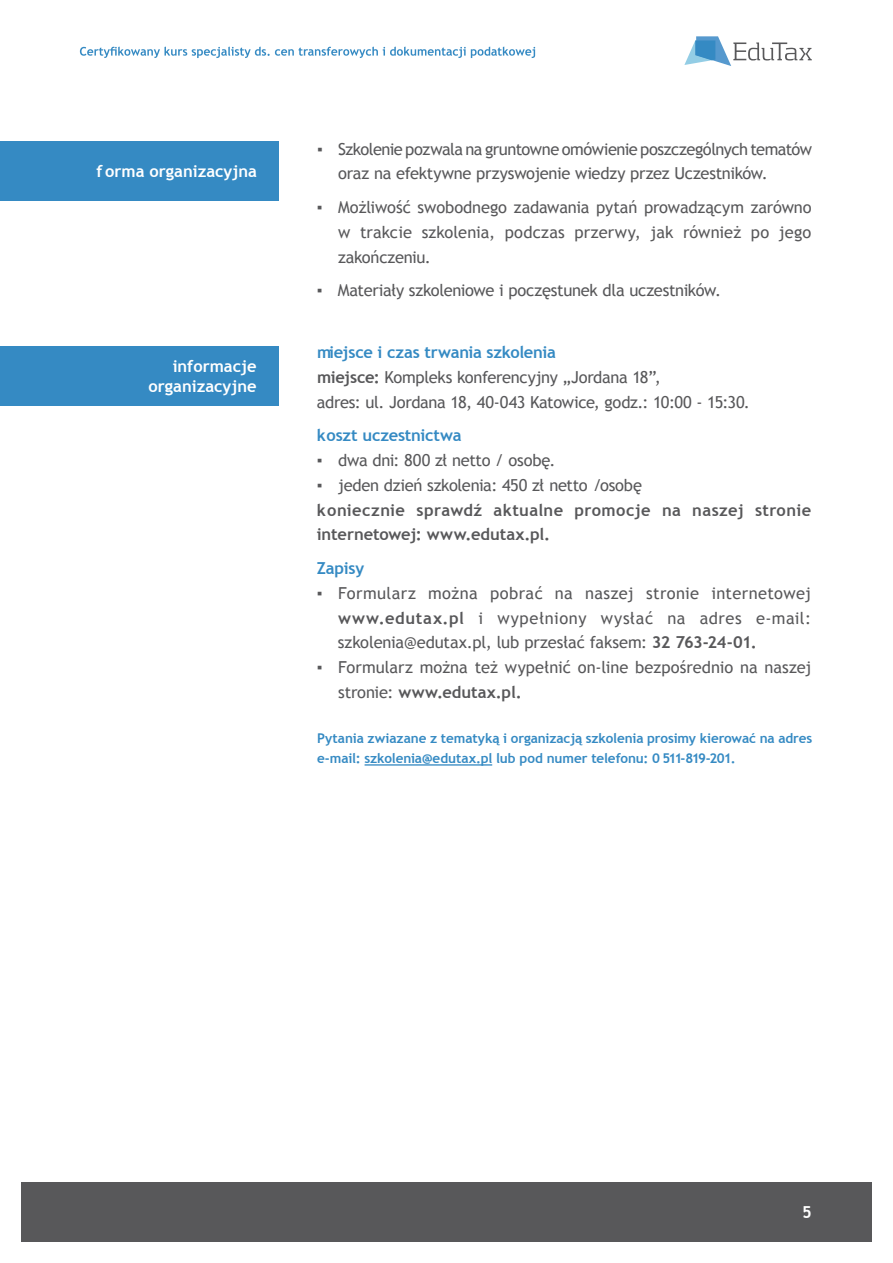
<style>
.page{position:relative;width:893px;height:1263px;background:#fff}
.page>*{position:absolute;margin:0;border:0;box-sizing:border-box;transform-origin:0 0}
.t1{font:16.5px/24.8px "Trebuchet MS";letter-spacing:-.015em;color:#58585a}
.t2{font:700 16.5px/24.8px "Trebuchet MS";letter-spacing:.02em;color:#58585a}
.t3{font:700 16.5px/19.8px "Trebuchet MS";color:#fff;text-align:right}
.t4{font:700 16.5px "Trebuchet MS";letter-spacing:-.01em;color:#358ac3}
.t5{font:700 13.5px/20.2px "Trebuchet MS";letter-spacing:-.01em;color:#358ac3}
.s1{font-weight:700;color:#358ac3}
.s2{font-weight:700}
</style>
<div class="page">
<svg style="left:684px;top:36px;width:128px;height:30px"></svg>
<div style="left:21px;top:1182px;width:851px;height:60px;background:#58585a"></div>
<div style="left:0;top:141px;width:278px;height:60px;background:#358ac3"></div>
<div style="left:0;top:346px;width:278px;height:60px;background:#358ac3"></div>
<svg style="left:80px;top:47px;width:455px;height:11px"></svg>
<hr style="left:365px;top:764px;width:127px;height:2px;background:#358ac3">
<p class="t3" style="left:96px;top:161px;width:162px">f orma organizacyjna</p>
<p class="t3" style="left:149px;top:356px;width:110px">informacje organizacyjne</p>
<p class="t1" style="left:338px;top:137px;width:476px;text-indent:-21px">▪ Szkolenie pozwala na gruntowne omówienie poszczególnych tematów oraz na efektywne przyswojenie wiedzy przez Uczestników.</p>
<p class="t1" style="left:338px;top:195px;width:475px;text-align:justify;text-indent:-21px">▪ Możliwość swobodnego zadawania pytań prowadzącym zarówno w trakcie szkolenia, podczas przerwy, jak również po jego zakończeniu.</p>
<p class="t1" style="left:317px;top:278px;width:406px">▪ Materiały szkoleniowe i poczęstunek dla uczestników.</p>
<p class="t1" style="left:317px;top:340px;width:434px"><span class="s1">miejsce i czas trwania szkolenia<br></span><span class="s2">miejsce:</span> Kompleks konferencyjny „Jordana 18”,<br>adres: ul. Jordana 18, 40-043 Katowice, godz.: 10:00 - 15:30.</p>
<p class="t4" style="left:317px;top:425px;width:146px">koszt uczestnictwa</p>
<p class="t1" style="left:317px;top:448px;width:240px">▪ dwa dni: 800 zł netto / osobę.</p>
<p class="t1" style="left:317px;top:473px;width:327px">▪ jeden dzień szkolenia: 450 zł netto /osobę</p>
<p class="t2" style="left:317px;top:497px;width:496px">koniecznie sprawdź aktualne promocje na naszej stronie internetowej: www.edutax.pl.</p>
<p class="t4" style="left:317px;top:558px;width:49px">Zapisy</p>
<p class="t1" style="left:338px;top:581px;width:475px;text-align:justify;text-indent:-21px">▪ Formularz można pobrać na naszej stronie internetowej <span class="s2">www.edutax.pl</span> i wypełniony wysłać na adres e-mail: szkolenia@edutax.pl, lub przesłać faksem: <span class="s2">32 763-24-01.</span></p>
<p class="t1" style="left:338px;top:655px;width:475px;text-indent:-21px">▪ Formularz można też wypełnić on-line bezpośrednio na naszej stronie: <span class="s2">www.edutax.pl.</span></p>
<p class="t5" style="left:317px;top:728px;width:497px">Pytania zwiazane z tematyką i organizacją szkolenia prosimy kierować na adres e-mail: szkolenia@edutax.pl lub pod numer telefonu: 0 511-819-201.</p>
<p class="t3" style="left:802px;top:1202px;width:11px">5</p>
</div>
